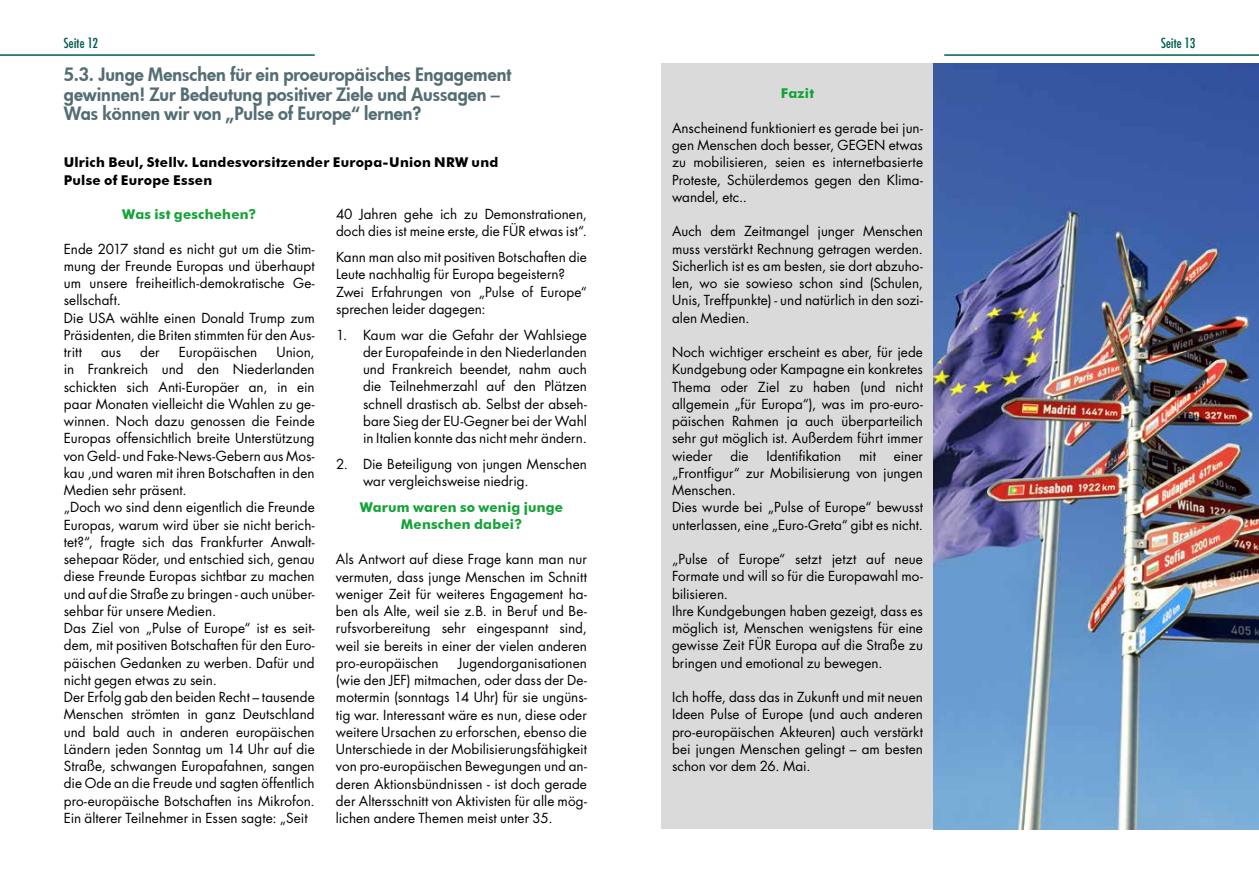
<style>
.page{position:relative;width:1259px;height:893px;background:#fff}
.page>*{position:absolute;margin:0;border:0;box-sizing:border-box;transform-origin:0 0}
.t1{font:800 18px/19.5px "Futura";color:#536d73}
.t2{font:13.5px/17.2px "Futura Std";letter-spacing:.005em;color:#000;text-align:justify}
.t3{font:700 13.5px/17.2px "Futura BT";letter-spacing:.015em;color:#000}
.t4{font:700 13.5px/16.5px "Futura BT";letter-spacing:.015em;color:#13a337;text-align:center}
.t5{font:condensed 13.5px "Futura";letter-spacing:.01em;color:#005e50}
</style>
<div class="page">
<hr style="left:944px;top:54px;width:315px;height:2px;background:#005e50">
<hr style="left:0;top:54px;width:315px;height:2px;background:#005e50">
<div style="left:661px;top:63px;width:272px;height:766px;background:#dadada"></div>
<img style="left:933px;top:64px;width:326px;height:765px">
<p class="t5" style="left:64px;top:34px;width:36px">Seite 12</p>
<p class="t5" style="left:1161px;top:34px;width:36px">Seite 13</p>
<h1 class="t1" style="left:64px;top:64px;width:449px">5.3. Junge Menschen für ein proeuropäisches Engagement gewinnen! Zur Bedeutung positiver Ziele und Aussagen –<br>Was können wir von „Pulse of Europe“ lernen?</h1>
<p class="t3" style="left:64px;top:154px;width:436px">Ulrich Beul, Stellv. Landesvorsitzender Europa-Union NRW und<br>Pulse of Europe Essen</p>
<p class="t4" style="left:122px;top:206px;width:135px">Was ist geschehen?</p>
<p class="t2" style="left:64px;top:240px;width:252px;text-align:left">Ende 2017 stand es nicht gut um die Stim&shy;mung der Freunde Europas und überhaupt um unsere freiheitlich-demokratische Ge&shy;sellschaft.<br>Die USA wählte einen Donald Trump zum<br>Präsidenten, die Briten stimmten für den Aus&shy;tritt</p>
<p class="t2" style="left:336px;top:206px;width:252px">40 Jahren gehe ich zu Demonstrationen, doch dies ist meine erste, die FÜR etwas ist“.</p>
<p class="t2" style="left:336px;top:249px;width:252px;text-align:left">Kann man also mit positiven Botschaften die Leute nachhaltig für Europa begeistern?<br>Zwei Erfahrungen von „Pulse of Europe“ sprechen leider dagegen:</p>
<p class="t2" style="left:363px;top:326px;width:225px;text-indent:-27px">1. Kaum war die Gefahr der Wahlsiege der Europafeinde in den Niederlanden und Frankreich beendet, nahm auch die Teilnehmerzahl auf den Plätzen schnell drastisch ab. Selbst der abseh&shy;bare Sieg der EU-Gegner bei der Wahl in Italien konnte das nicht mehr ändern.</p>
<p class="t2" style="left:363px;top:456px;width:225px;text-indent:-27px">2. Die Beteiligung von jungen Menschen war vergleichsweise niedrig.</p>
<p class="t4" style="left:360px;top:499px;width:205px">Warum waren so wenig junge<br>Menschen dabei?</p>
<p class="t2" style="left:336px;top:551px;width:252px">Als Antwort auf diese Frage kann man nur vermuten, dass junge Menschen im Schnitt weniger Zeit für weiteres Engagement ha&shy;ben als Alte, weil sie z.B. in Beruf und Be&shy;rufsvorbereitung sehr eingespannt sind, weil sie bereits in einer der vielen anderen pro-europäischen</p>
<p class="t2" style="left:101px;top:344px;width:22px">aus</p>
<p class="t2" style="left:140px;top:344px;width:21px">der</p>
<p class="t2" style="left:179px;top:344px;width:80px">Europäischen</p>
<p class="t2" style="left:64px;top:344px;width:252px;text-align:left;text-indent:212px">Union, in Frankreich und den Niederlanden schickten sich Anti-Europäer an, in ein paar Monaten vielleicht die Wahlen zu ge&shy;winnen. Noch dazu genossen die Feinde Europas offensichtlich breite Unterstützung von Geld- und Fake-News-Gebern aus Mos&shy;kau ,und waren mit ihren Botschaften in den Medien sehr präsent.<br>„Doch wo sind denn eigentlich die Freunde Europas, warum wird über sie nicht berich&shy;tet?“, fragte sich das Frankfurter Anwalt&shy;sehepaar Röder, und entschied sich, genau diese Freunde Europas sichtbar zu machen und auf die Straße zu bringen - auch unüber&shy;sehbar für unsere Medien.<br>Das Ziel von „Pulse of Europe“ ist es seit&shy;dem, mit positiven Botschaften für den Euro&shy;päischen Gedanken zu werben. Dafür und nicht gegen etwas zu sein.<br>Der Erfolg gab den beiden Recht – tausende Menschen strömten in ganz Deutschland und bald auch in anderen europäischen Ländern jeden Sonntag um 14 Uhr auf die Straße, schwangen Europafahnen, sangen die Ode an die Freude und sagten öffentlich pro-europäische Botschaften ins Mikrofon.<br>Ein älterer Teilnehmer in Essen sagte: „Seit</p>
<p class="t2" style="left:336px;top:654px;width:252px;text-indent:122px">Jugendorganisationen (wie den JEF) mitmachen, oder dass der De&shy;motermin (sonntags 14 Uhr) für sie ungüns&shy;tig war. Interessant wäre es nun, diese oder weitere Ursachen zu erforschen, ebenso die Unterschiede in der Mobilisierungsfähigkeit von pro-europäischen Bewegungen und an&shy;deren Aktionsbündnissen - ist doch gerade der Altersschnitt von Aktivisten für alle mög&shy;lichen andere Themen meist unter 35.</p>
<p class="t4" style="left:781px;top:85px;width:35px">Fazit</p>
<p class="t2" style="left:672px;top:119px;width:252px">Anscheinend funktioniert es gerade bei jun&shy;gen Menschen doch besser, GEGEN etwas zu mobilisieren, seien es internetbasierte Proteste, Schülerdemos gegen den Klima&shy;wandel, etc..</p>
<p class="t2" style="left:672px;top:223px;width:252px">Auch dem Zeitmangel junger Menschen muss verstärkt Rechnung getragen werden.<br>Sicherlich ist es am besten, sie dort abzuho&shy;len, wo sie sowieso schon sind (Schulen, Unis, Treffpunkte) - und natürlich in den sozi&shy;alen Medien.</p>
<p class="t2" style="left:672px;top:344px;width:252px">Noch wichtiger erscheint es aber, für jede Kundgebung oder Kampagne ein konkretes Thema oder Ziel zu haben (und nicht allgemein „für Europa“), was im pro-euro&shy;päischen Rahmen ja auch überparteilich sehr gut möglich ist. Außerdem führt immer wieder</p>
<p class="t2" style="left:730px;top:447px;width:20px">die</p>
<p class="t2" style="left:766px;top:447px;width:76px">Identifikation</p>
<p class="t2" style="left:859px;top:447px;width:18px">mit</p>
<p class="t2" style="left:672px;top:447px;width:252px;text-align:left;text-indent:222px">einer „Frontfigur“ zur Mobilisierung von jungen<br>Menschen.<br>Dies wurde bei „Pulse of Europe“ bewusst unterlassen, eine „Euro-Greta“ gibt es nicht.</p>
<p class="t2" style="left:672px;top:551px;width:252px;text-align:left">„Pulse of Europe“ setzt jetzt auf neue Formate und will so für die Europawahl mo&shy;bilisieren.<br>Ihre Kundgebungen haben gezeigt, dass es möglich ist, Menschen wenigstens für eine gewisse Zeit FÜR Europa auf die Straße zu bringen und emotional zu bewegen.</p>
<p class="t2" style="left:672px;top:689px;width:252px">Ich hoffe, dass das in Zukunft und mit neuen Ideen Pulse of Europe (und auch anderen pro-europäischen Akteuren) auch verstärkt bei jungen Menschen gelingt – am besten schon vor dem 26. Mai.</p>
</div>
